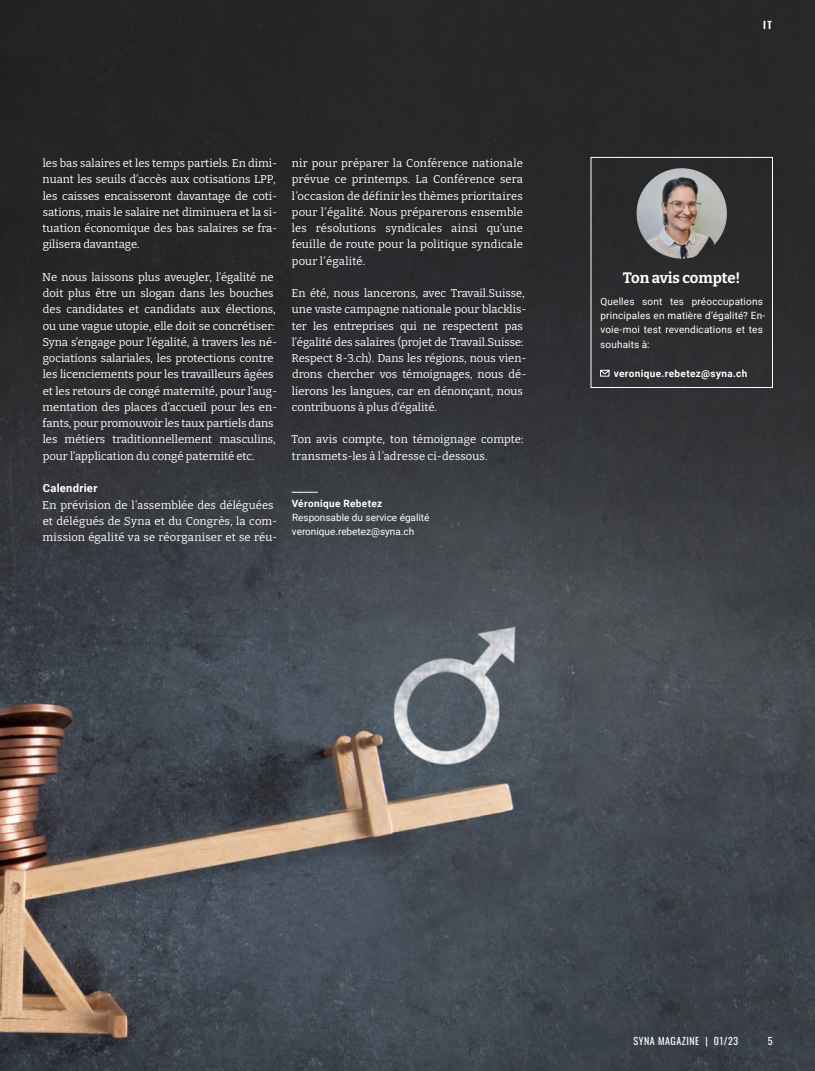
<style>
.page{position:relative;width:815px;height:1071px;background:#fff}
.page>*{position:absolute;margin:0;border:0;box-sizing:border-box;transform-origin:0 0}
.t1{font:700 15px "Bitter";letter-spacing:-.005em;color:#fff}
.t2{font:11.25px/16.2px "Bitter";color:#fff}
.t3{font:700 11.25px "Roboto";letter-spacing:.025em;color:#fff}
.t4{font:10px/14.4px "Roboto";letter-spacing:.01em;color:#fff}
.t5{font:700 10px "Roboto";letter-spacing:.035em;color:#fff}
.t6{font:10px "Oswald";letter-spacing:.05em;color:#fff}
.t7{font:600 10px "Oswald";color:#fff}
</style>
<div class="page">
<img style="left:0;top:0;width:815px;height:1070px">
<svg style="left:292px;top:492px;width:26px;height:1px"></svg>
<img style="left:637px;top:168px;width:90px;height:90px;border-radius:45px">
<svg style="left:599px;top:369px;width:11px;height:8px"></svg>
<div style="left:591px;top:157px;width:182px;height:230px;border:1px solid #fff"></div>
<p class="t2" style="left:43px;top:155px;width:236px">les bas salaires et les temps partiels. En dimi&shy;nuant les seuils d’accès aux cotisations LPP, les caisses encaisseront davantage de coti&shy;sations, mais le salaire net diminuera et la si&shy;tuation économique des bas salaires se fra&shy;gilisera davantage.</p>
<p class="t2" style="left:42px;top:268px;width:237px">Ne nous laissons plus aveugler, l’égalité ne doit plus être un slogan dans les bouches des candidates et candidats aux élections, ou une vague utopie, elle doit se concrétiser:<br>Syna s’engage pour l’égalité, à travers les né&shy;gociations salariales, les protections contre les licenciements pour les travailleurs âgées et les retours de congé maternité, pour l’aug&shy;mentation des places d’accueil pour les en&shy;fants, pour promouvoir les taux partiels dans les métiers traditionnellement masculins, pour l’application du congé paternité etc.</p>
<p class="t3" style="left:43px;top:480px;width:56px">Calendrier</p>
<p class="t2" style="left:42px;top:496px;width:237px">En prévision de l’assemblée des déléguées et délégués de Syna et du Congrès, la com&shy;mission égalité va se réorganiser et se réu-</p>
<p class="t2" style="left:292px;top:155px;width:233px;text-align:justify">nir pour préparer la Conférence nationale prévue ce printemps. La Conférence sera l’occasion de définir les thèmes prioritaires pour l’égalité. Nous préparerons ensemble les résolutions syndicales ainsi qu’une feuille de route pour la politique syndicale pour l’égalité.</p>
<p class="t2" style="left:292px;top:285px;width:237px">En été, nous lancerons, avec Travail.Suisse, une vaste campagne nationale pour blacklis&shy;ter les entreprises qui ne respectent pas l’égalité des salaires (projet de Travail.Suisse:<br>Respect 8-3.ch). Dans les régions, nous vien&shy;drons chercher vos témoignages, nous dé&shy;lierons les langues, car en dénonçant, nous contribuons à plus d’égalité.</p>
<p class="t2" style="left:291px;top:431px;width:234px">Ton avis compte, ton témoignage compte: transmets-les à l’adresse ci-dessous.</p>
<p class="t5" style="left:292px;top:496px;width:92px">Véronique Rebetez</p>
<p class="t4" style="left:292px;top:510px;width:139px">Responsable du service égalité veronique.rebetez@syna.ch</p>
<p class="t7" style="left:763px;top:16px;width:10px">IT</p>
<h1 class="t1" style="left:623px;top:268px;width:119px">Ton avis compte!</h1>
<p class="t4" style="left:600px;top:293px;width:167px">Quelles sont tes préoccupations principales en matière d’égalité? En&shy;voie-moi test revendications et tes souhaits à:</p>
<p class="t5" style="left:614px;top:366px;width:135px">veronique.rebetez@syna.ch</p>
<p class="t6" style="left:634px;top:1031px;width:106px">SYNA MAGAZINE | 01/23</p>
<p class="t6" style="left:768px;top:1031px;width:6px">5</p>
</div>
